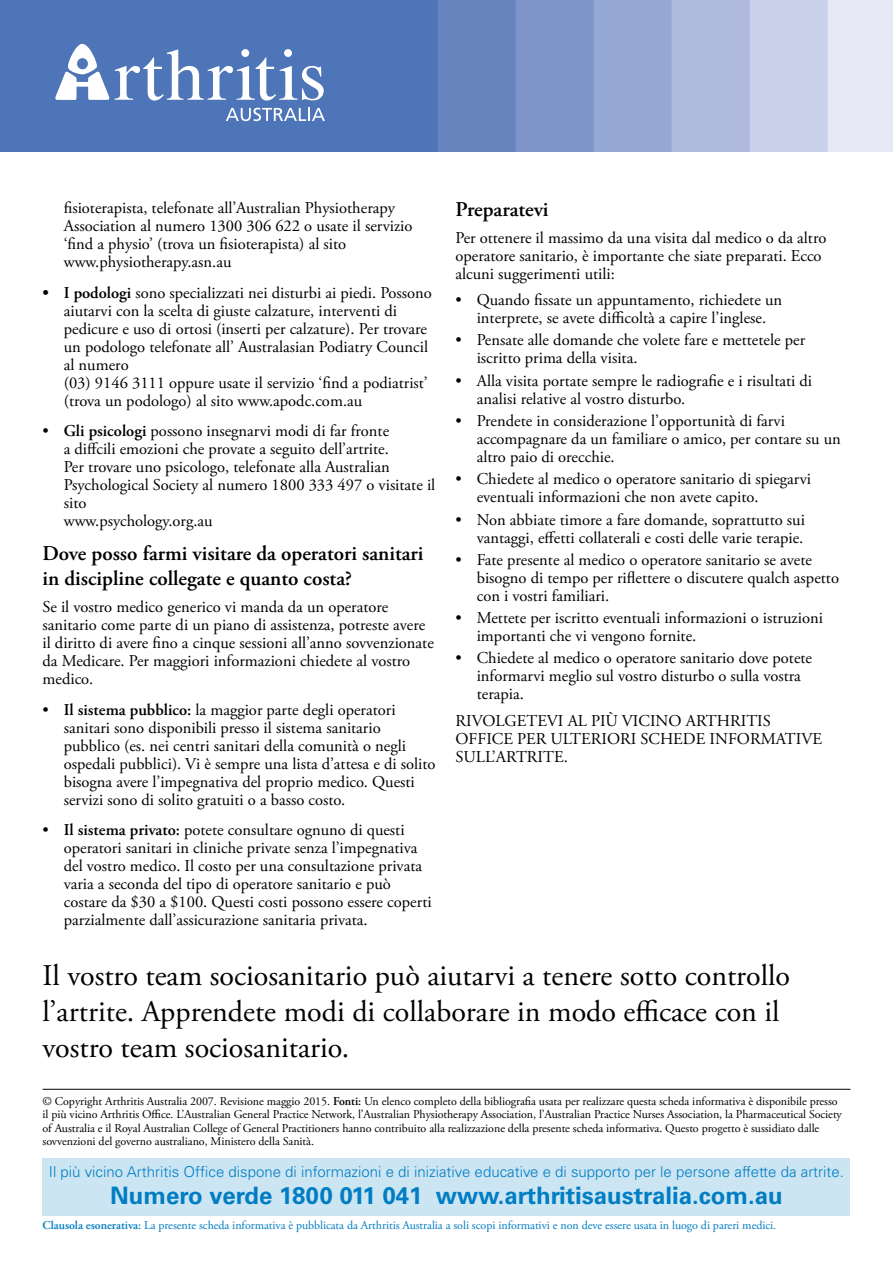
<style>
.page{position:relative;width:893px;height:1263px;background:#fff}
.page>*{position:absolute;margin:0;border:0;box-sizing:border-box;transform-origin:0 0}
.t1{font:30px/36px "Adobe Garamond Pro";color:#000}
.t2{font:700 24px "Univers";color:#007dc3}
.t3{font:600 21px/25.2px "Adobe Garamond Pro";color:#000}
.t4{font:16.5px/18px "Adobe Garamond Pro";color:#000}
.t5{font:300 15px "Univers";color:#007dc3}
.t6{font:12px/13.5px "Adobe Garamond Pro";letter-spacing:-.005em;color:#000}
.t7{font:12px "Adobe Garamond Pro";letter-spacing:-.005em;color:#007dc3}
.s1{font-weight:600}
</style>
<div class="page">
<hr style="left:43px;top:1089px;width:807px;height:1px;background:#000">
<div style="left:43px;top:1158px;width:807px;height:58px;background:#cce5f3"></div>
<img style="left:0;top:0;width:893px;height:152px">
<svg style="left:55px;top:44px;width:269px;height:57px"></svg>
<svg style="left:226px;top:108px;width:99px;height:13px"></svg>
<p class="t4" style="left:64px;top:199px;width:350px">fisioterapista, telefonate all’Australian Physiotherapy Association al numero 1300 306 622 o usate il servizio ‘find a physio’ (trova un fisioterapista) al sito www.physiotherapy.asn.au</p>
<p class="t4" style="left:64px;top:284px;width:370px;text-indent:-21px"><span class="s1">• I podologi</span> sono specializzati nei disturbi ai piedi. Possono aiutarvi con la scelta di giuste calzature, interventi di pedicure e uso di ortosi (inserti per calzature). Per trovare un podologo telefonate all’ Australasian Podiatry Council al numero<br>(03) 9146 3111 oppure usate il servizio ‘find a podiatrist’ (trova un podologo) al sito www.apodc.com.au</p>
<p class="t4" style="left:64px;top:423px;width:373px;text-indent:-21px">• <span class="s1">Gli psicologi</span> possono insegnarvi modi di far fronte<br>a diffcili emozioni che provate a seguito dell’artrite.<br>Per trovare uno psicologo, telefonate alla Australian Psychological Society al numero 1800 333 497 o visitate il sito<br>www.psychology.org.au</p>
<p class="t3" style="left:43px;top:541px;width:382px">Dove posso farmi visitare da operatori sanitari in discipline collegate e quanto costa?</p>
<p class="t4" style="left:43px;top:598px;width:393px">Se il vostro medico generico vi manda da un operatore sanitario come parte di un piano di assistenza, potreste avere il diritto di avere fino a cinque sessioni all’anno sovvenzionate da Medicare. Per maggiori informazioni chiedete al vostro medico.</p>
<p class="t4" style="left:64px;top:701px;width:373px;text-indent:-21px">• <span class="s1">Il sistema pubblico:</span> la maggior parte degli operatori sanitari sono disponibili presso il sistema sanitario pubblico (es. nei centri sanitari della comunità o negli ospedali pubblici). Vi è sempre una lista d’attesa e di solito bisogna avere l’impegnativa del proprio medico. Questi servizi sono di solito gratuiti o a basso costo.</p>
<p class="t4" style="left:64px;top:822px;width:369px;text-indent:-21px">• <span class="s1">Il sistema privato:</span> potete consultare ognuno di questi operatori sanitari in cliniche private senza l’impegnativa del vostro medico. Il costo per una consultazione privata varia a seconda del tipo di operatore sanitario e può costare da $30 a $100. Questi costi possono essere coperti parzialmente dall’assicurazione sanitaria privata.</p>
<p class="t3" style="left:455px;top:197px;width:95px">Preparatevi</p>
<p class="t4" style="left:455px;top:229px;width:372px">Per ottenere il massimo da una visita dal medico o da altro operatore sanitario, è importante che siate preparati. Ecco alcuni suggerimenti utili:</p>
<p class="t4" style="left:455px;top:291px;width:328px;text-align:center">• Quando fissate un appuntamento, richiedete un interprete, se avete difficoltà a capire l’inglese.</p>
<p class="t4" style="left:477px;top:332px;width:330px;text-indent:-21px">• Pensate alle domande che volete fare e mettetele per iscritto prima della visita.</p>
<p class="t4" style="left:477px;top:372px;width:337px;text-indent:-21px">• Alla visita portate sempre le radiografie e i risultati di analisi relative al vostro disturbo.</p>
<p class="t4" style="left:477px;top:412px;width:366px;text-indent:-21px">• Prendete in considerazione l’opportunità di farvi accompagnare da un familiare o amico, per contare su un altro paio di orecchie.</p>
<p class="t4" style="left:477px;top:471px;width:336px;text-indent:-21px">• Chiedete al medico o operatore sanitario di spiegarvi eventuali informazioni che non avete capito.</p>
<p class="t4" style="left:455px;top:511px;width:351px;text-align:right">• Non abbiate timore a fare domande, soprattutto sui vantaggi, effetti collaterali e costi delle varie terapie.</p>
<p class="t4" style="left:477px;top:551px;width:364px;text-indent:-21px">• Fate presente al medico o operatore sanitario se avete bisogno di tempo per riflettere o discutere qualch aspetto con i vostri familiari.</p>
<p class="t4" style="left:477px;top:609px;width:348px;text-indent:-21px">• Mettete per iscritto eventuali informazioni o istruzioni importanti che vi vengono fornite.</p>
<p class="t4" style="left:477px;top:650px;width:337px;text-indent:-21px">• Chiedete al medico o operatore sanitario dove potete informarvi meglio sul vostro disturbo o sulla vostra terapia.</p>
<p class="t4" style="left:455px;top:712px;width:368px">RIVOLGETEVI AL PIÙ VICINO ARTHRITIS<br>OFFICE PER ULTERIORI SCHEDE INFORMATIVE<br>SULL’ARTRITE.</p>
<h1 class="t1" style="left:43px;top:958px;width:749px">Il vostro team sociosanitario può aiutarvi a tenere sotto controllo l’artrite. Apprendete modi di collaborare in modo efficace con il vostro team sociosanitario.</h1>
<p class="t6" style="left:43px;top:1094px;width:801px">© Copyright Arthritis Australia 2007. Revisione maggio 2015. <span class="s1">Fonti:</span> Un elenco completo della bibliografia usata per realizzare questa scheda informativa è disponibile presso il più vicino Arthritis Office. L’Australian General Practice Network, l’Australian Physiotherapy Association, l’Australian Practice Nurses Association, la Pharmaceutical Society of Australia e il Royal Australian College of General Practitioners hanno contribuito alla realizzazione della presente scheda informativa. Questo progetto è sussidiato dalle sovvenzioni del governo australiano, Ministero della Sanità.</p>
<p class="t5" style="left:49px;top:1162px;width:797px">Il più vicino Arthritis Office dispone di informazioni e di iniziative educative e di supporto per le persone affette da artrite.</p>
<h2 class="t2" style="left:110px;top:1181px;width:674px">Numero verde 1800 011 041 www.arthritisaustralia.com.au</h2>
<p class="t7" style="left:43px;top:1218px;width:735px"><span class="s1">Clausola esonerativa:</span> La presente scheda informativa è pubblicata da Arthritis Australia a soli scopi informativi e non deve essere usata in luogo di pareri medici.</p>
</div>
